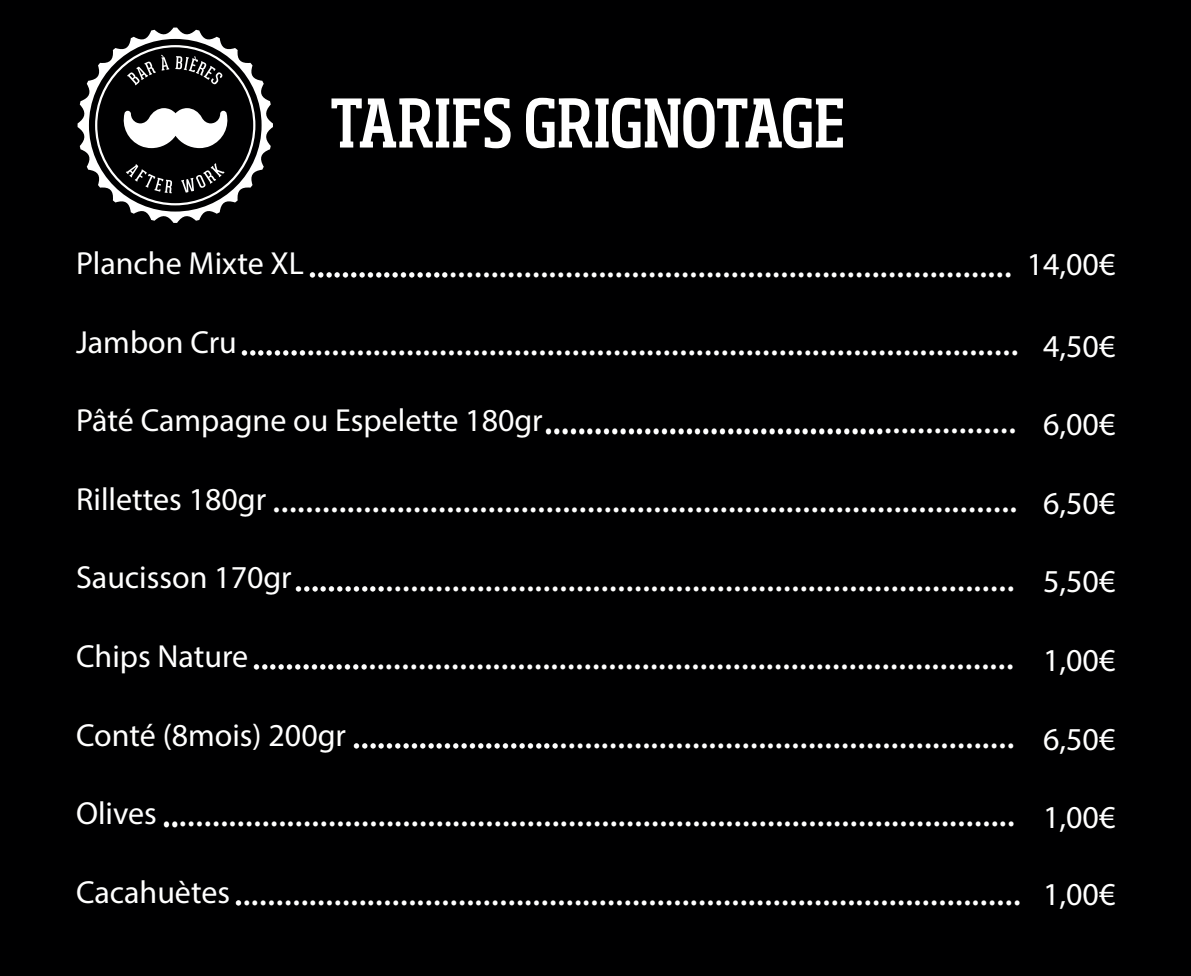
<style>
.page{position:relative;width:1191px;height:976px;background:#000001}
.page>*{position:absolute;margin:0;border:0;box-sizing:border-box;transform-origin:0 0}
.t1{font:500 condensed 66px "Soho Std";color:#fff}
.t2{font:40px "Myriad Pro";color:#fff}
.t3{font:32px "Myriad Pro";color:#fff}
.s1{font-size:32px}
</style>
<div class="page">
<svg style="left:78px;top:28px;width:195px;height:195px"></svg>
<h1 class="t1" style="left:330px;top:82px;width:516px">TARIFS GRIGNOTAGE</h1>
<p class="t3" style="left:76px;top:243px;width:229px">Planche Mixte XL</p>
<p class="t2" style="left:308px;top:239px;width:705px">.....................................................................................</p>
<p class="t3" style="left:1026px;top:244px;width:90px">14,00€</p>
<p class="t3" style="left:76px;top:322px;width:162px">Jambon Cru</p>
<p class="t2" style="left:240px;top:317px;width:780px">..............................................................................................</p>
<p class="t3" style="left:76px;top:401px;width:468px">Pâté Campagne ou Espelette 180gr</p>
<p class="t2" style="left:544px;top:395px;width:473px">.........................................................</p>
<p class="t3" style="left:1043px;top:326px;width:74px">4,50€</p>
<p class="t3" style="left:1043px;top:405px;width:74px">6,00€</p>
<p class="t2" style="left:76px;top:474px;width:1041px"><span class="s1">Rillettes 180gr</span> .......................................................................................... <span class="s1">6,50€</span></p>
<p class="t3" style="left:76px;top:558px;width:217px">Saucisson 170gr</p>
<p class="t2" style="left:294px;top:552px;width:722px">.......................................................................................</p>
<p class="t3" style="left:76px;top:636px;width:174px">Chips Nature</p>
<p class="t2" style="left:252px;top:631px;width:763px">............................................................................................</p>
<p class="t3" style="left:76px;top:715px;width:271px">Conté (8mois) 200gr</p>
<p class="t2" style="left:352px;top:710px;width:664px">................................................................................</p>
<p class="t2" style="left:76px;top:788px;width:940px"><span class="s1">Olives</span> .....................................................................................................</p>
<p class="t2" style="left:162px;top:788px;width:18px">..</p>
<p class="t2" style="left:76px;top:867px;width:946px"><span class="s1">Cacahuètes</span> ..............................................................................................</p>
<p class="t2" style="left:234px;top:867px;width:10px">.</p>
<p class="t3" style="left:1043px;top:562px;width:74px">5,50€</p>
<p class="t3" style="left:1043px;top:640px;width:74px">1,00€</p>
<p class="t3" style="left:1043px;top:719px;width:74px">6,50€</p>
<p class="t3" style="left:1043px;top:798px;width:74px">1,00€</p>
<p class="t3" style="left:1043px;top:874px;width:74px">1,00€</p>
</div>
